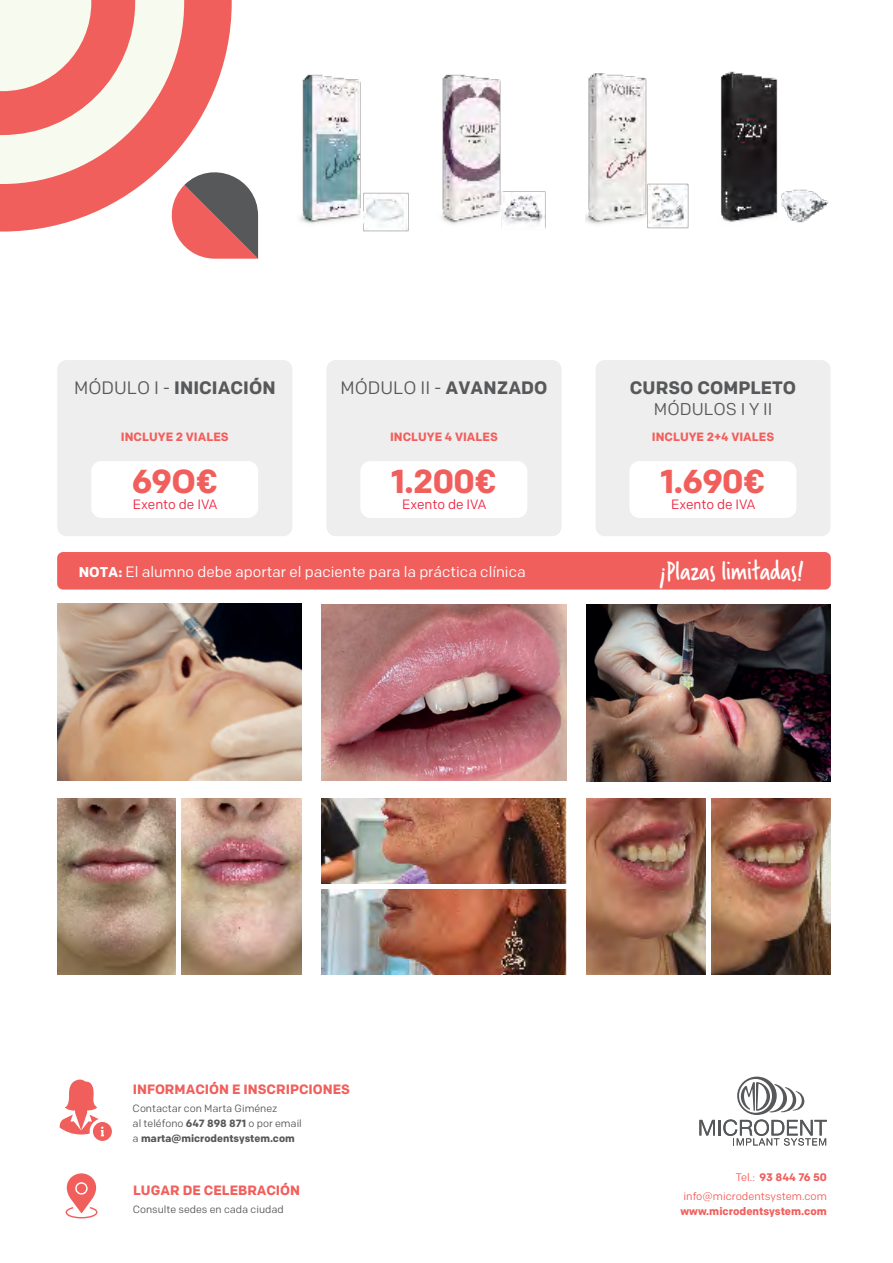
<style>
.page{position:relative;width:893px;height:1263px;background:#fff}
.page>*{position:absolute;margin:0;border:0;box-sizing:border-box;transform-origin:0 0}
.t1{font:700 33.15px "Colfax";letter-spacing:-.02em;color:#f15f5c}
.t2{font:29.25px "Verveine W01";letter-spacing:-.015em;color:#fff;scale:.88 1}
.t3{font:700 18px "Colfax";color:#57585a}
.t4{font:18px "Colfax";color:#57585a}
.t5{font:17.1px "Colfax";color:#57585a}
.t6{font:15px "Colfax";color:#fff}
.t7{font:700 13.5px "Colfax";color:#f15f5c}
.t8{font:13.5px "Colfax";color:#ed2541}
.t9{font:700 12px "Colfax";color:#f15f5c}
.t10{font:10.95px/18.3px "Colfax";color:#f15f5c;text-align:right}
.t11{font:700 10.95px "Colfax";color:#f15f5c}
.t12{font:10.5px/15px "Colfax";color:#57585a}
.s1{font-weight:400}
.s2{font-weight:700}
.s3{font-weight:700;font-size:14.25px}
</style>
<div class="page">
<svg style="left:699px;top:1120px;width:16px;height:15px"></svg>
<hr style="left:718px;top:1120px;width:3px;height:15px;background:#57585a">
<svg style="left:723px;top:1076px;width:104px;height:69px"></svg>
<svg style="left:59px;top:1079px;width:53px;height:62px"></svg>
<svg style="left:66px;top:1173px;width:32px;height:45px"></svg>
<div style="left:57px;top:552px;width:774px;height:38px;background:#f15f5c;border-radius:6px"></div>
<svg style="left:0;top:0;width:258px;height:259px"></svg>
<img style="left:299px;top:71px;width:530px;height:161px">
<img style="left:322px;top:798px;width:244px;height:177px">
<img style="left:57px;top:798px;width:245px;height:177px">
<img style="left:586px;top:798px;width:245px;height:177px">
<div style="left:176px;top:797px;width:5px;height:183px;background:#fff"></div>
<div style="left:706px;top:797px;width:5px;height:183px;background:#fff"></div>
<div style="left:321px;top:884px;width:247px;height:5px;background:#fff"></div>
<img style="left:57px;top:604px;width:245px;height:176px">
<img style="left:322px;top:604px;width:244px;height:177px">
<img style="left:586px;top:605px;width:245px;height:176px">
<div style="left:57px;top:360px;width:235px;height:176px;background:#eee;border-radius:9px"></div>
<div style="left:91px;top:461px;width:167px;height:57px;background:#fff;border-radius:10px"></div>
<div style="left:326px;top:360px;width:235px;height:176px;background:#eee;border-radius:9px"></div>
<div style="left:360px;top:461px;width:167px;height:57px;background:#fff;border-radius:10px"></div>
<div style="left:595px;top:360px;width:236px;height:176px;background:#eee;border-radius:9px"></div>
<div style="left:629px;top:461px;width:167px;height:57px;background:#fff;border-radius:10px"></div>
<h3 class="t3" style="left:74px;top:377px;width:203px"><span class="s1">MÓDULO I -</span> INICIACIÓN</h3>
<h3 class="t4" style="left:341px;top:377px;width:208px">MÓDULO II - <span class="s2">AVANZADO</span></h3>
<h3 class="t3" style="left:630px;top:377px;width:168px">CURSO COMPLETO</h3>
<h3 class="t5" style="left:654px;top:399px;width:120px">MÓDULOS I Y II</h3>
<p class="t9" style="left:121px;top:429px;width:109px">INCLUYE 2 VIALES</p>
<p class="t9" style="left:390px;top:429px;width:109px">INCLUYE 4 VIALES</p>
<p class="t9" style="left:652px;top:429px;width:124px">INCLUYE 2+4 VIALES</p>
<h1 class="t1" style="left:132px;top:461px;width:88px">69O€</h1>
<p class="t8" style="left:133px;top:496px;width:86px">Exento de IVA</p>
<h1 class="t1" style="left:391px;top:461px;width:107px">1.200€</h1>
<p class="t8" style="left:402px;top:496px;width:86px">Exento de IVA</p>
<h1 class="t1" style="left:660px;top:461px;width:107px">1.690€</h1>
<p class="t8" style="left:671px;top:496px;width:86px">Exento de IVA</p>
<h3 class="t6" style="left:79px;top:562px;width:448px"><span class="s3">NOTA:</span> El alumno debe aportar el paciente para la práctica clínica</h3>
<h2 class="t2" style="left:659px;top:551px;width:166px">¡Plazas limitadas!</h2>
<p class="t7" style="left:133px;top:1081px;width:219px">INFORMACIÓN E INSCRIPCIONES</p>
<p class="t12" style="left:133px;top:1100px;width:171px">Contactar con Marta Giménez<br>al teléfono <span class="s2">647 898 871</span> o por email a <span class="s2">marta@microdentsystem.com</span></p>
<p class="t7" style="left:133px;top:1182px;width:168px">LUGAR DE CELEBRACIÓN</p>
<p class="t12" style="left:133px;top:1201px;width:153px">Consulte sedes en cada ciudad</p>
<p class="t10" style="left:683px;top:1168px;width:145px">Tel.: <span class="s2">93 844 76 50 </span>info@microdentsystem.com</p>
<p class="t11" style="left:680px;top:1204px;width:148px">www.microdentsystem.com</p>
</div>
